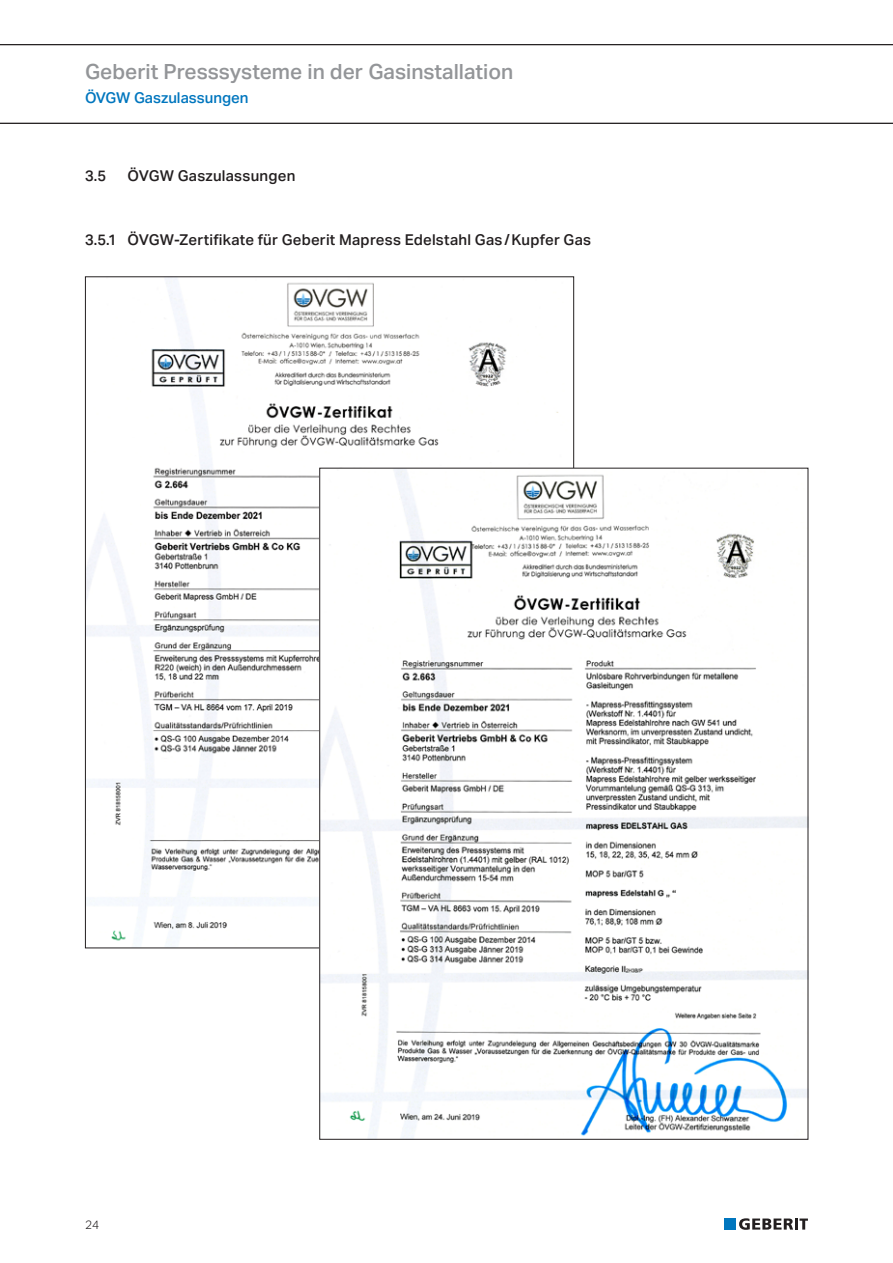
<style>
.page{position:relative;width:893px;height:1263px;background:#fff}
.page>*{position:absolute;margin:0;border:0;box-sizing:border-box;transform-origin:0 0}
.t1{font:500 21px "Aktiv Grotesk Geberit";color:#939598}
.t2{font:500 15px "Aktiv Grotesk Geberit";letter-spacing:.015em;color:#231f20}
.t3{font:500 15px "Aktiv Grotesk Geberit";color:#0076be}
.t4{font:300 12px "Aktiv Grotesk Geberit";color:#231f20}
</style>
<div class="page">
<hr style="left:0;top:44px;width:893px;height:1px;background:#231f20">
<hr style="left:0;top:123px;width:893px;height:1px;background:#231f20">
<div style="left:725px;top:1218px;width:11px;height:11px;background:#0076be"></div>
<svg style="left:739px;top:1218px;width:69px;height:12px"></svg>
<img style="left:87px;top:278px;width:485px;height:666px">
<img style="left:321px;top:470px;width:485px;height:668px">
<h1 class="t1" style="left:85px;top:59px;width:430px">Geberit Presssysteme in der Gasinstallation</h1>
<p class="t3" style="left:85px;top:88px;width:165px">ÖVGW Gaszulassungen</p>
<p class="t2" style="left:85px;top:166px;width:23px">3.5</p>
<p class="t2" style="left:128px;top:166px;width:169px">ÖVGW Gaszulassungen</p>
<p class="t2" style="left:85px;top:231px;width:508px">3.5.1 ÖVGW-Zertifikate für Geberit Mapress Edelstahl Gas/Kupfer Gas</p>
<p class="t4" style="left:85px;top:1218px;width:16px">24</p>
</div>
